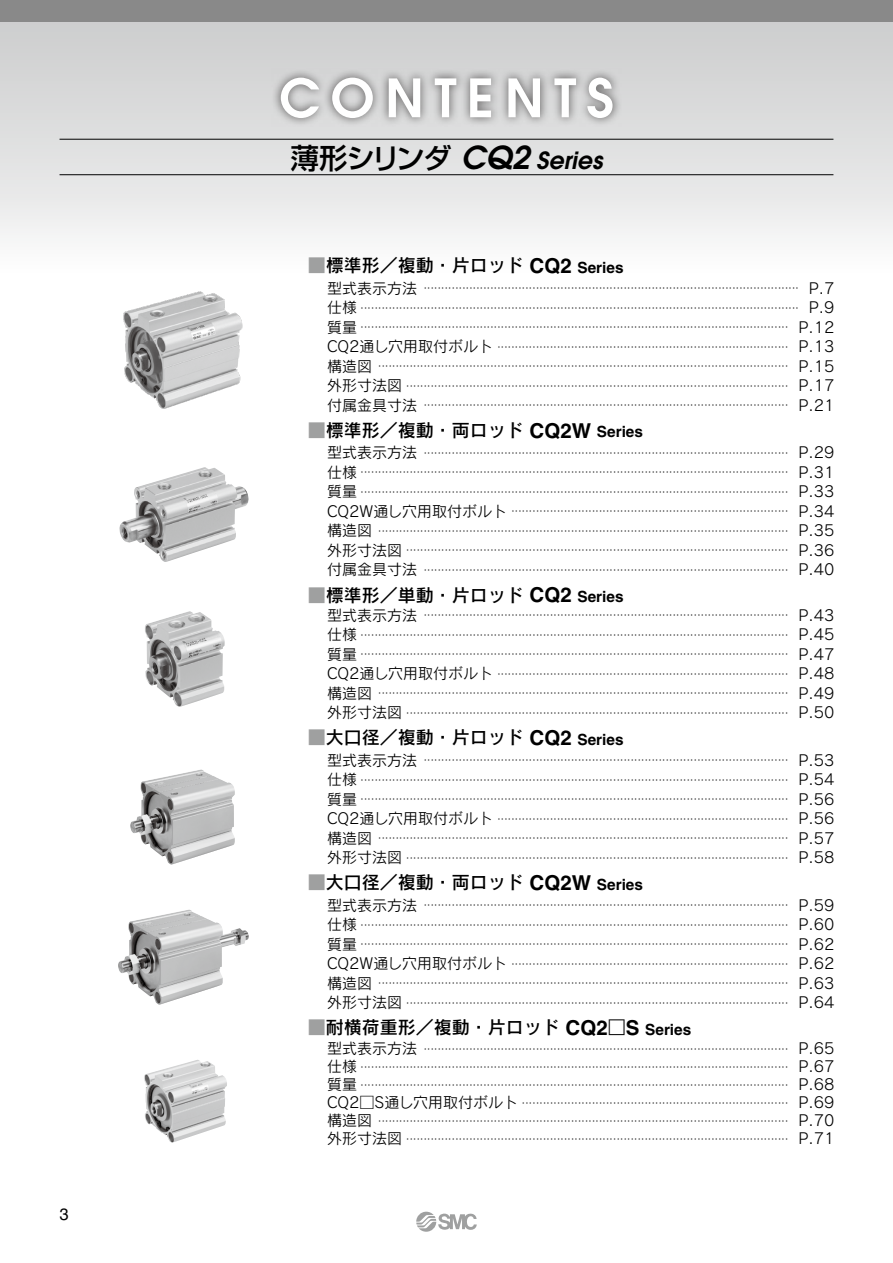
<style>
.page{position:relative;width:893px;height:1263px;background:#fff}
.page>*{position:absolute;margin:0;border:0;box-sizing:border-box;transform-origin:0 0}
.t1{font:600 52.5px "Avant Garde";letter-spacing:.2em;color:#fff}
.t2{font:500 28.5px "Shin Go Pro";letter-spacing:-.045em;color:#000}
.t3{font:18px "Rodin Pro DB";color:#000}
.t4{font:16.5px "Helvetica";color:#000}
.t5{font:300 10.5px/19.5px "Shin Go Pro";color:#000;text-align:justify}
.s1{font-family:"Avant Garde";font-weight:600;font-style:italic;font-size:31.5px}
.s2{font-family:"Avant Garde";font-weight:600;font-style:italic;font-size:23.7px}
.s3{color:#9fa0a0}
.s4{font-family:"Helvetica";font-weight:700;font-size:20.55px}
.s5{font-family:"Helvetica";font-weight:700;font-size:15.45px}
.s6{font-family:"Rodin Pro M";font-weight:400;font-size:15px}
</style>
<div class="page">
<div style="left:0;top:0;width:893px;height:276px;background:linear-gradient(to bottom,#c6c6c7,#fafafa)"></div>
<div style="left:0;top:0;width:893px;height:21px;background:#898989"></div>
<hr style="left:60px;top:139px;width:773px;height:1px;background:#000">
<hr style="left:60px;top:174px;width:773px;height:1px;background:#000">
<img style="left:123px;top:291px;width:120px;height:118px">
<img style="left:119px;top:467px;width:130px;height:95px">
<img style="left:145px;top:611px;width:80px;height:96px">
<img style="left:130px;top:769px;width:105px;height:96px">
<img style="left:118px;top:910px;width:131px;height:95px">
<img style="left:144px;top:1060px;width:83px;height:83px">
<svg style="left:271px;top:69px;width:351px;height:58px;background:#bababa"></svg>
<svg style="left:416px;top:1212px;width:61px;height:20px"></svg>
<p class="t4" style="left:60px;top:1205px;width:11px">3</p>
<p class="t1" style="left:279px;top:64px;width:336px">CONTENTS</p>
<p class="t2" style="left:291px;top:135px;width:313px">薄形シリンダ <span class="s1">CQ2</span> <span class="s2">Series</span></p>
<p class="t3" style="left:308px;top:254px;width:317px"><span class="s3">■</span>標準形／複動・片ロッド <span class="s4">CQ2</span> <span class="s5">Series</span></p>
<p class="t5" style="left:327px;top:277px;width:509px"><span class="s6">型式表示方法</span>・・・・・・・・・・・・・・・・・・・・・・・・・・・・・・・・・・・・・・・・・・・・・・・・・・・・・・・・・・・・・・・・・・・・・・・・・・・・・・・・・・・・・・・・・・・・・・・・・・・・・・・・・・・・ <span class="s6">P.7仕様</span>・・・・・・・・・・・・・・・・・・・・・・・・・・・・・・・・・・・・・・・・・・・・・・・・・・・・・・・・・・・・・・・・・・・・・・・・・・・・・・・・・・・・・・・・・・・・・・・・・・・・・・・・・・・・・・・・・・・・・・・・・・・・・ <span class="s6">P.9質量</span>・・・・・・・・・・・・・・・・・・・・・・・・・・・・・・・・・・・・・・・・・・・・・・・・・・・・・・・・・・・・・・・・・・・・・・・・・・・・・・・・・・・・・・・・・・・・・・・・・・・・・・・・・・・・・・・・・・・・・・・・・・ <span class="s6">P. 1 2<br>CQ2通し穴用取付ボルト</span>・・・・・・・・・・・・・・・・・・・・・・・・・・・・・・・・・・・・・・・・・・・・・・・・・・・・・・・・・・・・・・・・・・・・・・・・・・・・・・・・・・・・ <span class="s6">P. 1 3構造図</span>・・・・・・・・・・・・・・・・・・・・・・・・・・・・・・・・・・・・・・・・・・・・・・・・・・・・・・・・・・・・・・・・・・・・・・・・・・・・・・・・・・・・・・・・・・・・・・・・・・・・・・・・・・・・・・・・・・・・・・ <span class="s6">P. 1 5外形寸法図</span>・・・・・・・・・・・・・・・・・・・・・・・・・・・・・・・・・・・・・・・・・・・・・・・・・・・・・・・・・・・・・・・・・・・・・・・・・・・・・・・・・・・・・・・・・・・・・・・・・・・・・・・・・・・・・・ <span class="s6">P. 1 7付属金具寸法</span>・・・・・・・・・・・・・・・・・・・・・・・・・・・・・・・・・・・・・・・・・・・・・・・・・・・・・・・・・・・・・・・・・・・・・・・・・・・・・・・・・・・・・・・・・・・・・・・・・・・・・・・・・ <span class="s6">P.2 1</span></p>
<p class="t3" style="left:308px;top:418px;width:337px"><span class="s3">■</span>標準形／複動・両ロッド <span class="s4">CQ2W</span> <span class="s5">Series</span></p>
<p class="t5" style="left:327px;top:442px;width:509px"><span class="s6">型式表示方法</span>・・・・・・・・・・・・・・・・・・・・・・・・・・・・・・・・・・・・・・・・・・・・・・・・・・・・・・・・・・・・・・・・・・・・・・・・・・・・・・・・・・・・・・・・・・・・・・・・・・・・・・・・・ <span class="s6">P.29仕様</span>・・・・・・・・・・・・・・・・・・・・・・・・・・・・・・・・・・・・・・・・・・・・・・・・・・・・・・・・・・・・・・・・・・・・・・・・・・・・・・・・・・・・・・・・・・・・・・・・・・・・・・・・・・・・・・・・・・・・・・・・・・ <span class="s6">P.3 1質量</span>・・・・・・・・・・・・・・・・・・・・・・・・・・・・・・・・・・・・・・・・・・・・・・・・・・・・・・・・・・・・・・・・・・・・・・・・・・・・・・・・・・・・・・・・・・・・・・・・・・・・・・・・・・・・・・・・・・・・・・・・・・ <span class="s6">P.33<br>CQ2W通し穴用取付ボルト</span>・・・・・・・・・・・・・・・・・・・・・・・・・・・・・・・・・・・・・・・・・・・・・・・・・・・・・・・・・・・・・・・・・・・・・・・・・・・・・・・・ <span class="s6">P.34構造図</span>・・・・・・・・・・・・・・・・・・・・・・・・・・・・・・・・・・・・・・・・・・・・・・・・・・・・・・・・・・・・・・・・・・・・・・・・・・・・・・・・・・・・・・・・・・・・・・・・・・・・・・・・・・・・・・・・・・・・・・ <span class="s6">P.35外形寸法図</span>・・・・・・・・・・・・・・・・・・・・・・・・・・・・・・・・・・・・・・・・・・・・・・・・・・・・・・・・・・・・・・・・・・・・・・・・・・・・・・・・・・・・・・・・・・・・・・・・・・・・・・・・・・・・・・ <span class="s6">P.36付属金具寸法</span>・・・・・・・・・・・・・・・・・・・・・・・・・・・・・・・・・・・・・・・・・・・・・・・・・・・・・・・・・・・・・・・・・・・・・・・・・・・・・・・・・・・・・・・・・・・・・・・・・・・・・・・・・ <span class="s6">P.40</span></p>
<p class="t3" style="left:308px;top:583px;width:317px"><span class="s3">■</span>標準形／単動・片ロッド <span class="s4">CQ2</span> <span class="s5">Series</span></p>
<p class="t5" style="left:327px;top:604px;width:509px"><span class="s6">型式表示方法</span>・・・・・・・・・・・・・・・・・・・・・・・・・・・・・・・・・・・・・・・・・・・・・・・・・・・・・・・・・・・・・・・・・・・・・・・・・・・・・・・・・・・・・・・・・・・・・・・・・・・・・・・・・ <span class="s6">P.43仕様</span>・・・・・・・・・・・・・・・・・・・・・・・・・・・・・・・・・・・・・・・・・・・・・・・・・・・・・・・・・・・・・・・・・・・・・・・・・・・・・・・・・・・・・・・・・・・・・・・・・・・・・・・・・・・・・・・・・・・・・・・・・・ <span class="s6">P.45質量</span>・・・・・・・・・・・・・・・・・・・・・・・・・・・・・・・・・・・・・・・・・・・・・・・・・・・・・・・・・・・・・・・・・・・・・・・・・・・・・・・・・・・・・・・・・・・・・・・・・・・・・・・・・・・・・・・・・・・・・・・・・・ <span class="s6">P.47<br>CQ2通し穴用取付ボルト</span>・・・・・・・・・・・・・・・・・・・・・・・・・・・・・・・・・・・・・・・・・・・・・・・・・・・・・・・・・・・・・・・・・・・・・・・・・・・・・・・・・・・・ <span class="s6">P.48構造図</span>・・・・・・・・・・・・・・・・・・・・・・・・・・・・・・・・・・・・・・・・・・・・・・・・・・・・・・・・・・・・・・・・・・・・・・・・・・・・・・・・・・・・・・・・・・・・・・・・・・・・・・・・・・・・・・・・・・・・・・ <span class="s6">P.49外形寸法図</span>・・・・・・・・・・・・・・・・・・・・・・・・・・・・・・・・・・・・・・・・・・・・・・・・・・・・・・・・・・・・・・・・・・・・・・・・・・・・・・・・・・・・・・・・・・・・・・・・・・・・・・・・・・・・・・ <span class="s6">P.50</span></p>
<p class="t3" style="left:308px;top:726px;width:317px"><span class="s3">■</span>大口径／複動・片ロッド <span class="s4">CQ2</span> <span class="s5">Series</span></p>
<p class="t5" style="left:327px;top:749px;width:509px"><span class="s6">型式表示方法</span>・・・・・・・・・・・・・・・・・・・・・・・・・・・・・・・・・・・・・・・・・・・・・・・・・・・・・・・・・・・・・・・・・・・・・・・・・・・・・・・・・・・・・・・・・・・・・・・・・・・・・・・・・ <span class="s6">P.53仕様</span>・・・・・・・・・・・・・・・・・・・・・・・・・・・・・・・・・・・・・・・・・・・・・・・・・・・・・・・・・・・・・・・・・・・・・・・・・・・・・・・・・・・・・・・・・・・・・・・・・・・・・・・・・・・・・・・・・・・・・・・・・・ <span class="s6">P.54質量</span>・・・・・・・・・・・・・・・・・・・・・・・・・・・・・・・・・・・・・・・・・・・・・・・・・・・・・・・・・・・・・・・・・・・・・・・・・・・・・・・・・・・・・・・・・・・・・・・・・・・・・・・・・・・・・・・・・・・・・・・・・・ <span class="s6">P.56<br>CQ2通し穴用取付ボルト</span>・・・・・・・・・・・・・・・・・・・・・・・・・・・・・・・・・・・・・・・・・・・・・・・・・・・・・・・・・・・・・・・・・・・・・・・・・・・・・・・・・・・・ <span class="s6">P.56構造図</span>・・・・・・・・・・・・・・・・・・・・・・・・・・・・・・・・・・・・・・・・・・・・・・・・・・・・・・・・・・・・・・・・・・・・・・・・・・・・・・・・・・・・・・・・・・・・・・・・・・・・・・・・・・・・・・・・・・・・・・ <span class="s6">P.57外形寸法図</span>・・・・・・・・・・・・・・・・・・・・・・・・・・・・・・・・・・・・・・・・・・・・・・・・・・・・・・・・・・・・・・・・・・・・・・・・・・・・・・・・・・・・・・・・・・・・・・・・・・・・・・・・・・・・・・ <span class="s6">P.58</span></p>
<p class="t3" style="left:308px;top:871px;width:337px"><span class="s3">■</span>大口径／複動・両ロッド <span class="s4">CQ2W</span> <span class="s5">Series</span></p>
<p class="t5" style="left:327px;top:894px;width:509px"><span class="s6">型式表示方法</span>・・・・・・・・・・・・・・・・・・・・・・・・・・・・・・・・・・・・・・・・・・・・・・・・・・・・・・・・・・・・・・・・・・・・・・・・・・・・・・・・・・・・・・・・・・・・・・・・・・・・・・・・・ <span class="s6">P.59仕様</span>・・・・・・・・・・・・・・・・・・・・・・・・・・・・・・・・・・・・・・・・・・・・・・・・・・・・・・・・・・・・・・・・・・・・・・・・・・・・・・・・・・・・・・・・・・・・・・・・・・・・・・・・・・・・・・・・・・・・・・・・・・ <span class="s6">P.60質量</span>・・・・・・・・・・・・・・・・・・・・・・・・・・・・・・・・・・・・・・・・・・・・・・・・・・・・・・・・・・・・・・・・・・・・・・・・・・・・・・・・・・・・・・・・・・・・・・・・・・・・・・・・・・・・・・・・・・・・・・・・・・ <span class="s6">P.62<br>CQ2W通し穴用取付ボルト</span>・・・・・・・・・・・・・・・・・・・・・・・・・・・・・・・・・・・・・・・・・・・・・・・・・・・・・・・・・・・・・・・・・・・・・・・・・・・・・・・・ <span class="s6">P.62構造図</span>・・・・・・・・・・・・・・・・・・・・・・・・・・・・・・・・・・・・・・・・・・・・・・・・・・・・・・・・・・・・・・・・・・・・・・・・・・・・・・・・・・・・・・・・・・・・・・・・・・・・・・・・・・・・・・・・・・・・・・ <span class="s6">P.63外形寸法図</span>・・・・・・・・・・・・・・・・・・・・・・・・・・・・・・・・・・・・・・・・・・・・・・・・・・・・・・・・・・・・・・・・・・・・・・・・・・・・・・・・・・・・・・・・・・・・・・・・・・・・・・・・・・・・・・ <span class="s6">P.64</span></p>
<p class="t3" style="left:308px;top:1016px;width:385px"><span class="s3">■</span>耐横荷重形／複動・片ロッド <span class="s4">CQ2</span>□<span class="s4">S</span> <span class="s5">Series</span></p>
<p class="t5" style="left:327px;top:1038px;width:509px;line-height:18px"><span class="s6">型式表示方法</span>・・・・・・・・・・・・・・・・・・・・・・・・・・・・・・・・・・・・・・・・・・・・・・・・・・・・・・・・・・・・・・・・・・・・・・・・・・・・・・・・・・・・・・・・・・・・・・・・・・・・・・・・・ <span class="s6">P.65仕様</span>・・・・・・・・・・・・・・・・・・・・・・・・・・・・・・・・・・・・・・・・・・・・・・・・・・・・・・・・・・・・・・・・・・・・・・・・・・・・・・・・・・・・・・・・・・・・・・・・・・・・・・・・・・・・・・・・・・・・・・・・・・ <span class="s6">P.67質量</span>・・・・・・・・・・・・・・・・・・・・・・・・・・・・・・・・・・・・・・・・・・・・・・・・・・・・・・・・・・・・・・・・・・・・・・・・・・・・・・・・・・・・・・・・・・・・・・・・・・・・・・・・・・・・・・・・・・・・・・・・・・ <span class="s6">P.68<br>CQ2□S通し穴用取付ボルト</span>・・・・・・・・・・・・・・・・・・・・・・・・・・・・・・・・・・・・・・・・・・・・・・・・・・・・・・・・・・・・・・・・・・・・・・・・・・・・・ <span class="s6">P.69構造図</span>・・・・・・・・・・・・・・・・・・・・・・・・・・・・・・・・・・・・・・・・・・・・・・・・・・・・・・・・・・・・・・・・・・・・・・・・・・・・・・・・・・・・・・・・・・・・・・・・・・・・・・・・・・・・・・・・・・・・・・ <span class="s6">P.70外形寸法図</span>・・・・・・・・・・・・・・・・・・・・・・・・・・・・・・・・・・・・・・・・・・・・・・・・・・・・・・・・・・・・・・・・・・・・・・・・・・・・・・・・・・・・・・・・・・・・・・・・・・・・・・・・・・・・・・ <span class="s6">P.7 1</span></p>
</div>
